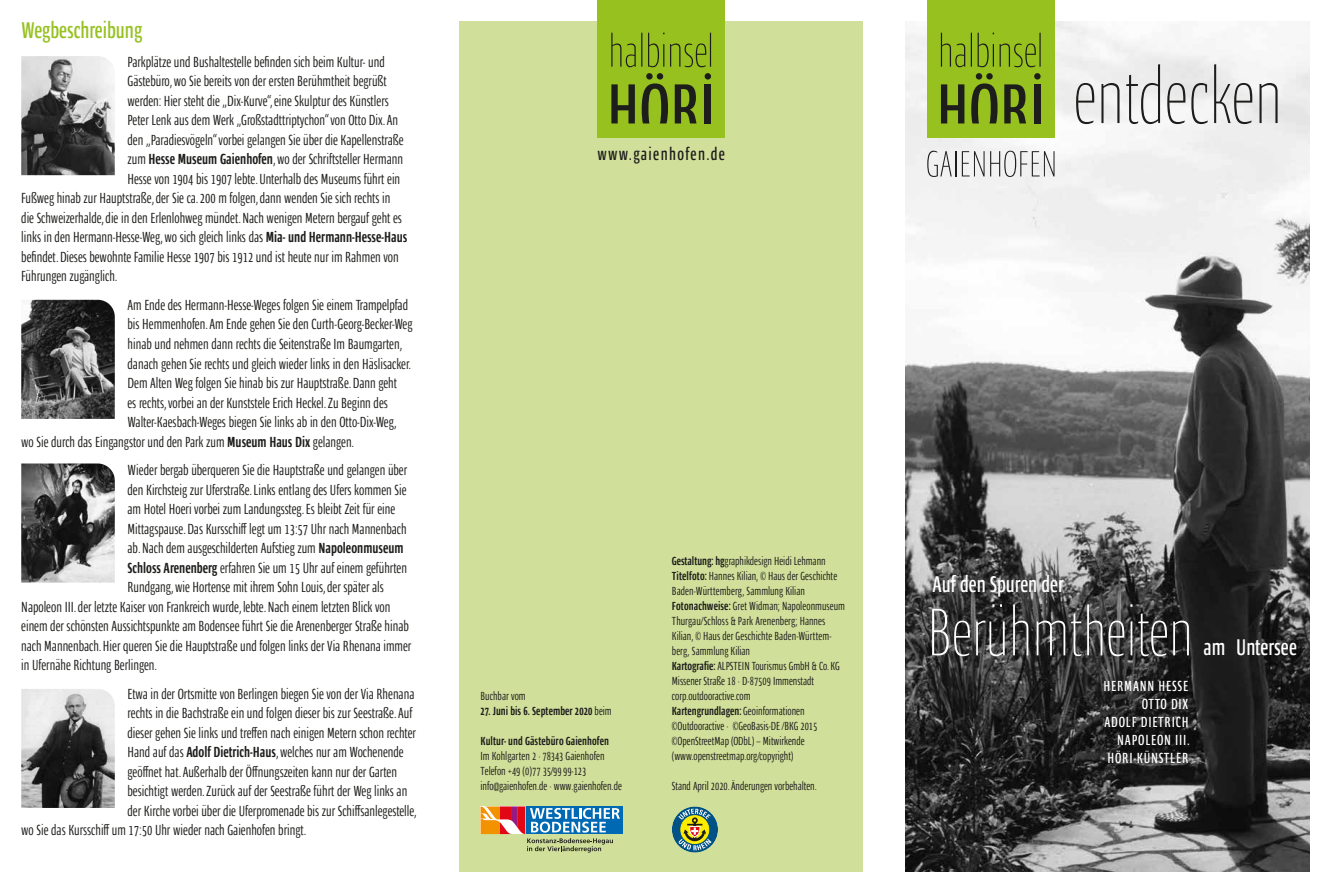
<style>
.page{position:relative;width:1331px;height:893px;background:#fff}
.page>*{position:absolute;margin:0;border:0;box-sizing:border-box;transform-origin:0 0}
.t1{font:100 79.5px "Ardoise Std Compact";color:#1d1d1b}
.t2{font:100 69px "Ardoise Std Compact";color:#fff}
.t3{font:23.25px "Ardoise Std Compact Demi";color:#fff}
.t4{font:23.25px "Ardoise Std Compact Demi";color:#96c11f}
.t5{font:18px "Ardoise Std Compact Demi";letter-spacing:.075em;color:#1d1d1b}
.t6{font:15px "Ardoise Std Compact";color:#1d1d1b}
.t7{font:15px/18px "Ardoise Std Compact Demi";letter-spacing:.05em;color:#fff;text-align:right}
.t8{font:12px/15px "Ardoise Std Compact";color:#1d1d1b}
.t9{font:700 12px "Ardoise Std Compact";letter-spacing:.005em;color:#1d1d1b}
.s1{font-weight:700}
.s2{font-weight:400}
</style>
<div class="page">
<img style="left:906px;top:21px;width:404px;height:851px">
<div style="left:927px;top:0;width:127px;height:137px;background:#96c11f"></div>
<svg style="left:941px;top:33px;width:24px;height:34px"></svg>
<hr style="left:971px;top:33px;width:1px;height:34px;background:#1d1d1b">
<svg style="left:978px;top:33px;width:58px;height:34px"></svg>
<hr style="left:1039px;top:33px;width:2px;height:34px;background:#1d1d1b">
<svg style="left:941px;top:84px;width:23px;height:39px"></svg>
<svg style="left:971px;top:83px;width:26px;height:40px"></svg>
<svg style="left:1004px;top:84px;width:22px;height:39px"></svg>
<div style="left:1034px;top:84px;width:7px;height:39px;background:#1d1d1b"></div>
<div style="left:1034px;top:73px;width:7px;height:7px;background:#1d1d1b;border-radius:50%"></div>
<div style="left:976px;top:73px;width:6px;height:7px;background:#1d1d1b;border-radius:50%"></div>
<div style="left:986px;top:73px;width:7px;height:7px;background:#1d1d1b;border-radius:50%"></div>
<svg style="left:927px;top:151px;width:29px;height:26px"></svg>
<svg style="left:962px;top:151px;width:22px;height:25px"></svg>
<svg style="left:990px;top:151px;width:64px;height:26px"></svg>
<div style="left:459px;top:21px;width:404px;height:851px;background:#d0e09b"></div>
<div style="left:527px;top:806px;width:96px;height:28px;background:#0069b4"></div>
<svg style="left:480px;top:806px;width:140px;height:47px"></svg>
<div style="left:597px;top:0;width:128px;height:137px;background:#96c11f"></div>
<svg style="left:611px;top:33px;width:25px;height:34px"></svg>
<hr style="left:641px;top:33px;width:1px;height:34px;background:#1d1d1b">
<svg style="left:648px;top:33px;width:16px;height:34px"></svg>
<svg style="left:670px;top:43px;width:36px;height:24px"></svg>
<hr style="left:710px;top:33px;width:1px;height:34px;background:#1d1d1b">
<svg style="left:611px;top:84px;width:24px;height:39px"></svg>
<svg style="left:642px;top:83px;width:26px;height:40px"></svg>
<svg style="left:675px;top:84px;width:21px;height:39px"></svg>
<div style="left:705px;top:84px;width:6px;height:39px;background:#1d1d1b"></div>
<div style="left:705px;top:73px;width:6px;height:7px;background:#1d1d1b;border-radius:50%"></div>
<div style="left:646px;top:73px;width:7px;height:7px;background:#1d1d1b;border-radius:50%"></div>
<div style="left:657px;top:73px;width:6px;height:7px;background:#1d1d1b;border-radius:50%"></div>
<img style="left:21px;top:56px;width:94px;height:119px">
<img style="left:21px;top:300px;width:94px;height:119px">
<img style="left:21px;top:463px;width:94px;height:120px">
<img style="left:21px;top:689px;width:94px;height:119px">
<svg style="left:672px;top:806px;width:46px;height:47px"></svg>
<svg style="left:678px;top:809px;width:33px;height:41px"></svg>
<h3 class="t4" style="left:21px;top:17px;width:122px">Wegbeschreibung</h3>
<p class="t6" style="left:128px;top:53px;width:259px">Parkplätze und Bushaltestelle befinden sich beim Kultur- und</p>
<p class="t6" style="left:128px;top:73px;width:261px">Gästebüro, wo Sie bereits von der ersten Berühmtheit begrüßt</p>
<p class="t6" style="left:128px;top:92px;width:263px">werden: Hier steht die „Dix-Kurve“, eine Skulptur des Künstlers</p>
<p class="t6" style="left:128px;top:112px;width:272px">Peter Lenk aus dem Werk „Großstadttriptychon“ von Otto Dix. An</p>
<p class="t6" style="left:128px;top:131px;width:278px">den „Paradiesvögeln“ vorbei gelangen Sie über die Kapellenstraße</p>
<p class="t6" style="left:128px;top:151px;width:277px">zum <span class="s1">Hesse Museum Gaienhofen</span>, wo der Schriftsteller Hermann</p>
<p class="t6" style="left:128px;top:170px;width:274px">Hesse von 1904 bis 1907 lebte. Unterhalb des Museums führt ein</p>
<p class="t6" style="left:21px;top:190px;width:371px">Fußweg hinab zur Hauptstraße, der Sie ca. 200 m folgen, dann wenden Sie sich rechts in</p>
<p class="t6" style="left:21px;top:209px;width:382px">die Schweizerhalde, die in den Erlenlohweg mündet. Nach wenigen Metern bergauf geht es</p>
<p class="t6" style="left:21px;top:229px;width:388px">links in den Hermann-Hesse-Weg, wo sich gleich links das <span class="s1">Mia- und Hermann-Hesse-Haus</span></p>
<p class="t6" style="left:21px;top:248px;width:379px">befindet. Dieses bewohnte Familie Hesse 1907 bis 1912 und ist heute nur im Rahmen von</p>
<p class="t6" style="left:21px;top:268px;width:98px">Führungen zugänglich.</p>
<p class="t6" style="left:128px;top:296px;width:282px">Am Ende des Hermann-Hesse-Weges folgen Sie einem Trampelpfad</p>
<p class="t6" style="left:128px;top:316px;width:286px">bis Hemmenhofen. Am Ende gehen Sie den Curth-Georg-Becker-Weg</p>
<p class="t6" style="left:128px;top:335px;width:276px">hinab und nehmen dann rechts die Seitenstraße Im Baumgarten,</p>
<p class="t6" style="left:128px;top:355px;width:285px">danach gehen Sie rechts und gleich wieder links in den Häslisacker.</p>
<p class="t6" style="left:128px;top:374px;width:271px">Dem Alten Weg folgen Sie hinab bis zur Hauptstraße. Dann geht</p>
<p class="t6" style="left:128px;top:394px;width:262px">es rechts, vorbei an der Kunststele Erich Heckel. Zu Beginn des</p>
<p class="t6" style="left:128px;top:413px;width:271px">Walter-Kaesbach-Weges biegen Sie links ab in den Otto-Dix-Weg,</p>
<p class="t6" style="left:21px;top:433px;width:334px">wo Sie durch das Eingangstor und den Park zum <span class="s1">Museum Haus Dix</span> gelangen.</p>
<p class="t6" style="left:128px;top:461px;width:281px">Wieder bergab überqueren Sie die Hauptstraße und gelangen über</p>
<p class="t6" style="left:128px;top:481px;width:281px">den Kirchsteig zur Uferstraße. Links entlang des Ufers kommen Sie</p>
<p class="t6" style="left:128px;top:500px;width:269px">am Hotel Hoeri vorbei zum Landungssteg. Es bleibt Zeit für eine</p>
<p class="t6" style="left:128px;top:520px;width:281px">Mittagspause. Das Kursschiff legt um 13:57 Uhr nach Mannenbach</p>
<p class="t6" style="left:128px;top:539px;width:277px">ab. Nach dem ausgeschilderten Aufstieg zum <span class="s1">Napoleonmuseum</span></p>
<p class="t6" style="left:128px;top:559px;width:281px"><span class="s1">Schloss Arenenberg</span> erfahren Sie um 15 Uhr auf einem geführten</p>
<p class="t6" style="left:128px;top:578px;width:258px">Rundgang, wie Hortense mit ihrem Sohn Louis, der später als</p>
<p class="t6" style="left:21px;top:598px;width:371px">Napoleon III. der letzte Kaiser von Frankreich wurde, lebte. Nach einem letzten Blick von</p>
<p class="t6" style="left:21px;top:617px;width:389px">einem der schönsten Aussichtspunkte am Bodensee führt Sie die Arenenberger Straße hinab</p>
<p class="t6" style="left:21px;top:637px;width:392px">nach Mannenbach. Hier queren Sie die Hauptstraße und folgen links der Via Rhenana immer</p>
<p class="t6" style="left:21px;top:656px;width:137px">in Ufernähe Richtung Berlingen.</p>
<p class="t6" style="left:128px;top:685px;width:288px">Etwa in der Ortsmitte von Berlingen biegen Sie von der Via Rhenana</p>
<p class="t6" style="left:128px;top:704px;width:286px">rechts in die Bachstraße ein und folgen dieser bis zur Seestraße. Auf</p>
<p class="t6" style="left:128px;top:724px;width:290px">dieser gehen Sie links und treffen nach einigen Metern schon rechter</p>
<p class="t6" style="left:128px;top:743px;width:278px">Hand auf das <span class="s1">Adolf Dietrich-Haus</span>, welches nur am Wochenende</p>
<p class="t6" style="left:128px;top:763px;width:271px">geöffnet hat. Außerhalb der Öffnungszeiten kann nur der Garten</p>
<p class="t6" style="left:128px;top:782px;width:281px">besichtigt werden. Zurück auf der Seestraße führt der Weg links an</p>
<p class="t6" style="left:128px;top:802px;width:291px">der Kirche vorbei über die Uferpromenade bis zur Schiffsanlegestelle,</p>
<p class="t6" style="left:21px;top:821px;width:287px">wo Sie das Kursschiff um 17:50 Uhr wieder nach Gaienhofen bringt.</p>
<p class="t5" style="left:597px;top:144px;width:129px">www.gaienhofen.de</p>
<p class="t8" style="left:480px;top:689px;width:47px">Buchbar vom</p>
<p class="t9" style="left:480px;top:705px;width:133px">27. Juni bis 6. September 2020 <span class="s2">beim</span></p>
<p class="t9" style="left:480px;top:735px;width:130px">Kultur- und Gästebüro Gaienhofen</p>
<p class="t8" style="left:480px;top:749px;width:143px">Im Kohlgarten 2 · 78343 Gaienhofen<br>Telefon +49 (0)77 35/9999-123 info@gaienhofen.de · www.gaienhofen.de</p>
<p class="t8" style="left:672px;top:554px;width:175px"><span class="s1">Gestaltung: hg</span>graphikdesign Heidi Lehmann <span class="s1">Titelfoto:</span> Hannes Kilian, © Haus der Geschichte Baden-Württemberg, Sammlung Kilian <span class="s1">Fotonachweise:</span> Gret Widman; Napoleonmuseum Thurgau/Schloss &amp; Park Arenenberg; Hannes Kilian, © Haus der Geschichte Baden-Württem&shy;berg, Sammlung Kilian<br><span class="s1">Kartografie:</span> ALPSTEIN Tourismus GmbH &amp; Co. KG Missener Straße 18 · D-87509 Immenstadt corp.outdooractive.com<br><span class="s1">Kartengrundlagen:</span> Geoinformationen ©Outdooractive · ©GeoBasis-DE /BKG 2015 ©OpenStreetMap (ODbL) – Mitwirkende (www.openstreetmap.org/copyright)</p>
<p class="t8" style="left:672px;top:779px;width:146px">Stand April 2020. Änderungen vorbehalten.</p>
<h1 class="t1" style="left:1074px;top:51px;width:210px">entdecken</h1>
<h3 class="t3" style="left:933px;top:571px;width:133px">Auf den Spuren der</h3>
<h2 class="t2" style="left:927px;top:593px;width:267px">Berühmtheiten</h2>
<p class="t7" style="left:1103px;top:677px;width:88px">HERMANN HESSE<br>OTTO DIX<br>ADOLF DIETRICH<br>NAPOLEON III.<br>HÖRI-KÜNSTLER</p>
<h3 class="t3" style="left:1203px;top:634px;width:95px">am Untersee</h3>
</div>
